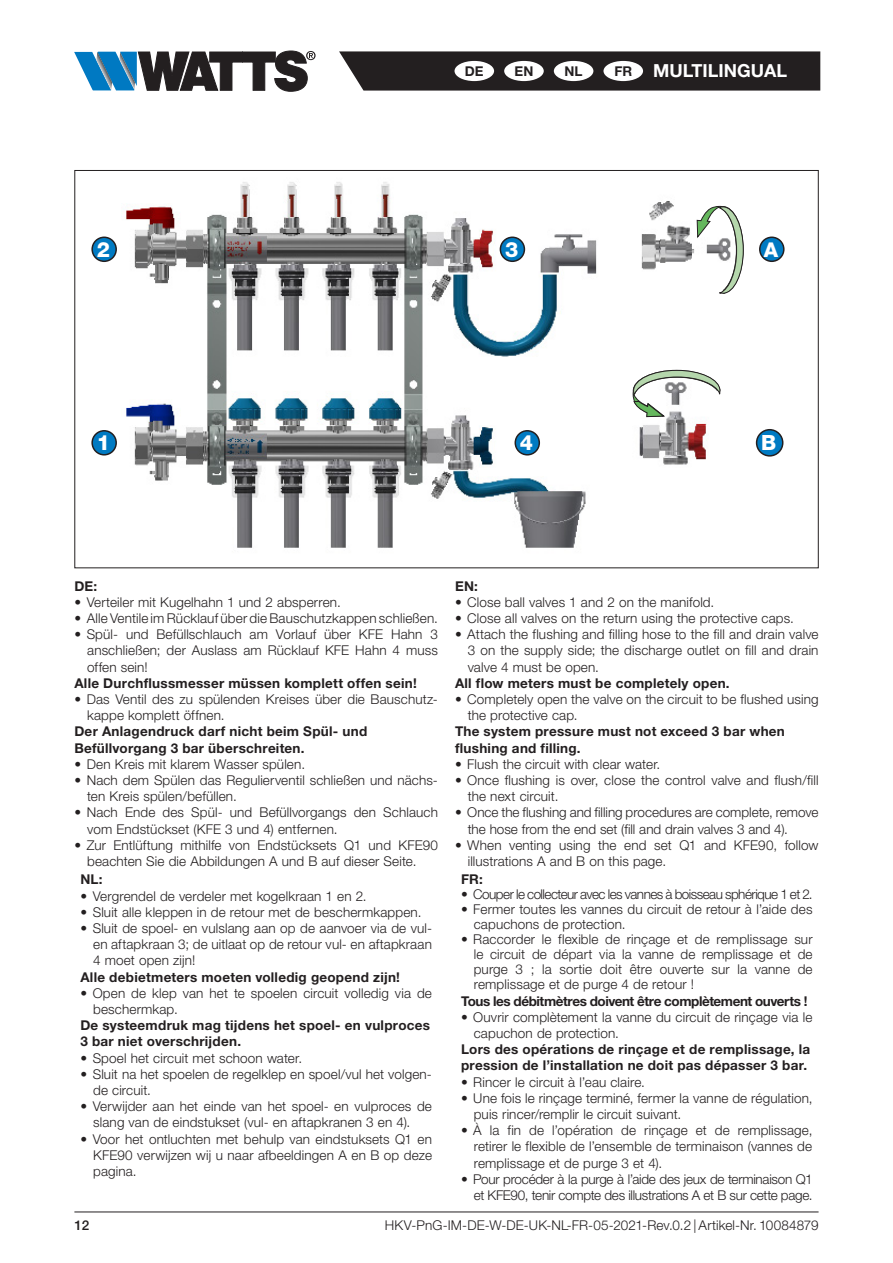
<style>
.page{position:relative;width:893px;height:1263px;background:#fff}
.page>*{position:absolute;margin:0;border:0;box-sizing:border-box;transform-origin:0 0}
.Fließtext{font:800 21px "Helvetica Neue LT Std";color:#fff}
.Fließtext-2{font:800 20.4px "Helvetica Neue LT Std";color:#fff}
.t1{font:700 18px "Helvetica Neue LT Std";color:#fff}
.t2{font:300 13.5px/16.2px "Helvetica Neue LT Std";letter-spacing:.01em;color:#231f20}
.Fließtext_Fett{font:700 13.5px/16.2px "Helvetica Neue LT Std";letter-spacing:.02em;color:#231f20}
.t3{font:300 13.5px/16.2px "Helvetica Neue LT Std";letter-spacing:-.02em;color:#231f20;text-align:right}
.t4{font:300 13.5px "Helvetica Neue LT Std";letter-spacing:-.04em;color:#231f20}
.Fließtext_Fett-2{font:700 13.5px "Helvetica Neue LT Std";letter-spacing:-.03em;color:#231f20}
.Fließtext-3{font:700 13.5px "Helvetica Neue LT Std";letter-spacing:.015em;color:#231f20}
.t5{font:500 13.5px "Helvetica Neue LT Std";color:#231f20}
.s1{font-size:13.5px;color:#231f20}
</style>
<div class="page">
<svg style="left:339px;top:51px;width:481px;height:40px;background:#2f2b2c"></svg>
<svg style="left:74px;top:51px;width:242px;height:40px"></svg>
<hr style="left:74px;top:1211px;width:745px;height:1px;background:#231f20">
<div style="left:603px;top:61px;width:40px;height:20px;background:#fff;border-radius:50%"></div>
<div style="left:554px;top:61px;width:39px;height:20px;background:#fff;border-radius:50%"></div>
<div style="left:504px;top:61px;width:40px;height:20px;background:#fff;border-radius:50%"></div>
<div style="left:454px;top:61px;width:40px;height:20px;background:#fff;border-radius:50%"></div>
<img style="left:104px;top:182px;width:653px;height:366px">
<div style="left:92px;top:431px;width:24px;height:24px;background:#007ac2;border-radius:50%"></div>
<div style="left:91px;top:430px;width:26px;height:25px;border:2px solid #231f20;border-radius:50%"></div>
<div style="left:92px;top:237px;width:24px;height:24px;background:#007ac2;border-radius:50%"></div>
<div style="left:91px;top:237px;width:26px;height:25px;border:2px solid #231f20;border-radius:50%"></div>
<div style="left:500px;top:237px;width:24px;height:24px;background:#007ac2;border-radius:50%"></div>
<div style="left:500px;top:237px;width:25px;height:25px;border:2px solid #231f20;border-radius:50%"></div>
<div style="left:515px;top:431px;width:24px;height:24px;background:#007ac2;border-radius:50%"></div>
<div style="left:514px;top:430px;width:26px;height:25px;border:2px solid #231f20;border-radius:50%"></div>
<div style="left:757px;top:430px;width:26px;height:26px;background:#007ac2;border-radius:50%"></div>
<div style="left:756px;top:429px;width:27px;height:28px;border:2px solid #231f20;border-radius:50%"></div>
<div style="left:760px;top:237px;width:24px;height:24px;background:#007ac2;border-radius:50%"></div>
<div style="left:759px;top:237px;width:25px;height:25px;border:2px solid #231f20;border-radius:50%"></div>
<svg style="left:633px;top:370px;width:87px;height:47px"></svg>
<svg style="left:697px;top:206px;width:46px;height:88px"></svg>
<p class="Fließtext_Fett" style="left:465px;top:63px;width:20px">DE</p>
<p class="Fließtext_Fett" style="left:515px;top:63px;width:20px">EN</p>
<p class="Fließtext_Fett" style="left:565px;top:63px;width:20px">NL</p>
<h3 class="t1" style="left:614px;top:60px;width:174px"><span class="s1">FR</span> MULTILINGUAL</h3>
<p class="Fließtext" style="left:97px;top:237px;width:15px">2</p>
<p class="Fließtext" style="left:505px;top:237px;width:15px">3</p>
<p class="Fließtext-2" style="left:764px;top:237px;width:16px">A</p>
<p class="Fließtext" style="left:97px;top:430px;width:15px">1</p>
<p class="Fließtext" style="left:520px;top:430px;width:15px">4</p>
<p class="Fließtext" style="left:761px;top:430px;width:17px">B</p>
<p class="Fließtext-3" style="left:74px;top:577px;width:24px">DE:</p>
<p class="t2" style="left:74px;top:594px;width:268px">• Verteiler mit Kugelhahn 1 und 2 absperren.</p>
<p class="t2" style="left:74px;top:610px;width:365px">• Alle Ventile im Rücklauf über die Bauschutzkappen schließen.</p>
<p class="t2" style="left:87px;top:626px;width:352px;text-align:justify;text-indent:-13px">• Spül- und Befüllschlauch am Vorlauf über KFE Hahn 3 anschließen; der Auslass am Rücklauf KFE Hahn 4 muss offen sein!</p>
<p class="Fließtext_Fett" style="left:74px;top:675px;width:344px">Alle Durchflussmesser müssen komplett offen sein!</p>
<p class="t2" style="left:87px;top:691px;width:351px;text-indent:-13px">• Das Ventil des zu spülenden Kreises über die Bauschutz&shy;kappe komplett öffnen.</p>
<p class="Fließtext_Fett" style="left:74px;top:723px;width:294px">Der Anlagendruck darf nicht beim Spül- und<br>Befüllvorgang 3 bar überschreiten.</p>
<p class="t2" style="left:74px;top:756px;width:232px">• Den Kreis mit klarem Wasser spülen.</p>
<p class="t2" style="left:87px;top:772px;width:352px;text-indent:-13px">• Nach dem Spülen das Regulierventil schließen und nächs&shy;ten Kreis spülen/befüllen.</p>
<p class="t2" style="left:87px;top:804px;width:352px;text-indent:-13px">• Nach Ende des Spül- und Befüllvorgangs den Schlauch vom Endstückset (KFE 3 und 4) entfernen.</p>
<p class="t2" style="left:87px;top:837px;width:352px;text-indent:-13px">• Zur Entlüftung mithilfe von Endstücksets Q1 und KFE90 beachten Sie die Abbildungen A und B auf dieser Seite.</p>
<p class="Fließtext-3" style="left:80px;top:871px;width:24px">NL:</p>
<p class="t2" style="left:80px;top:887px;width:288px">• Vergrendel de verdeler met kogelkraan 1 en 2.</p>
<p class="t2" style="left:80px;top:904px;width:343px">• Sluit alle kleppen in de retour met de beschermkappen.</p>
<p class="t2" style="left:93px;top:920px;width:340px;text-align:justify;text-indent:-13px">• Sluit de spoel- en vulslang aan op de aanvoer via de vul&shy;en aftapkraan 3; de uitlaat op de retour vul- en aftapkraan 4 moet open zijn!</p>
<p class="Fließtext_Fett" style="left:80px;top:968px;width:321px">Alle debietmeters moeten volledig geopend zijn!</p>
<p class="t2" style="left:93px;top:985px;width:340px;text-indent:-13px">• Open de klep van het te spoelen circuit volledig via de beschermkap.</p>
<p class="Fließtext_Fett" style="left:80px;top:1017px;width:351px">De systeemdruk mag tijdens het spoel- en vulproces<br>3 bar niet overschrijden.</p>
<p class="t2" style="left:80px;top:1049px;width:223px">• Spoel het circuit met schoon water.</p>
<p class="t2" style="left:93px;top:1066px;width:340px;text-indent:-13px">• Sluit na het spoelen de regelklep en spoel/vul het volgen&shy;de circuit.</p>
<p class="t2" style="left:93px;top:1098px;width:340px;text-indent:-13px">• Verwijder aan het einde van het spoel- en vulproces de slang van de eindstukset (vul- en aftapkranen 3 en 4).</p>
<p class="t2" style="left:93px;top:1130px;width:340px;text-align:justify;text-indent:-13px">• Voor het ontluchten met behulp van eindstuksets Q1 en KFE90 verwijzen wij u naar afbeeldingen A en B op deze pagina.</p>
<p class="Fließtext-3" style="left:455px;top:577px;width:25px">EN:</p>
<p class="t2" style="left:455px;top:594px;width:261px">• Close ball valves 1 and 2 on the manifold.</p>
<p class="t2" style="left:455px;top:610px;width:341px">• Close all valves on the return using the protective caps.</p>
<p class="t2" style="left:468px;top:626px;width:352px;text-align:justify;text-indent:-13px">• Attach the flushing and filling hose to the fill and drain valve 3 on the supply side; the discharge outlet on fill and drain valve 4 must be open.</p>
<p class="Fließtext_Fett" style="left:455px;top:675px;width:276px">All flow meters must be completely open.</p>
<p class="t2" style="left:468px;top:691px;width:352px;text-indent:-13px">• Completely open the valve on the circuit to be flushed using the protective cap.</p>
<p class="Fließtext_Fett" style="left:455px;top:723px;width:331px">The system pressure must not exceed 3 bar when flushing and filling.</p>
<p class="t2" style="left:455px;top:756px;width:207px">• Flush the circuit with clear water.</p>
<p class="t2" style="left:468px;top:772px;width:352px;text-indent:-13px">• Once flushing is over, close the control valve and flush/fill the next circuit.</p>
<p class="t2" style="left:468px;top:804px;width:352px;text-indent:-13px">• Once the flushing and filling procedures are complete, remove the hose from the end set (fill and drain valves 3 and 4).</p>
<p class="t2" style="left:468px;top:837px;width:352px;text-indent:-13px">• When venting using the end set Q1 and KFE90, follow illustrations A and B on this page.</p>
<p class="Fließtext-3" style="left:461px;top:871px;width:23px">FR:</p>
<p class="t4" style="left:461px;top:886px;width:353px">• Couper le collecteur avec les vannes à boisseau sphérique 1 et 2.</p>
<p class="t2" style="left:474px;top:902px;width:340px;line-height:15px;text-indent:-13px">• Fermer toutes les vannes du circuit de retour à l’aide des capuchons de protection.</p>
<p class="t2" style="left:474px;top:932px;width:340px;line-height:15px;text-align:justify;text-indent:-13px">• Raccorder le flexible de rinçage et de remplissage sur le circuit de départ via la vanne de remplissage et de purge 3 ; la sortie doit être ouverte sur la vanne de remplissage et de purge 4 de retour !</p>
<p class="Fließtext_Fett-2" style="left:461px;top:992px;width:348px">Tous les débitmètres doivent être complètement ouverts !</p>
<p class="t2" style="left:474px;top:1009px;width:340px;text-indent:-13px">• Ouvrir complètement la vanne du circuit de rinçage via le capuchon de protection.</p>
<p class="Fließtext_Fett" style="left:461px;top:1041px;width:351px">Lors des opérations de rinçage et de remplissage, la pression de l’installation ne doit pas dépasser 3 bar.</p>
<p class="t2" style="left:461px;top:1073px;width:185px">• Rincer le circuit à l’eau claire.</p>
<p class="t2" style="left:474px;top:1090px;width:340px;text-indent:-13px">• Une fois le rinçage terminé, fermer la vanne de régulation, puis rincer/remplir le circuit suivant.</p>
<p class="t2" style="left:474px;top:1122px;width:340px;text-align:justify;text-indent:-13px">• À la fin de l’opération de rinçage et de remplissage, retirer le flexible de l’ensemble de terminaison (vannes de remplissage et de purge 3 et 4).</p>
<p class="t3" style="left:461px;top:1171px;width:353px">• Pour procéder à la purge à l’aide des jeux de terminaison Q1 et KFE90, tenir compte des illustrations A et B sur cette page.</p>
<p class="t5" style="left:74px;top:1217px;width:17px">12</p>
<p class="t2" style="left:385px;top:1216px;width:435px">HKV-PnG-IM-DE-W-DE-UK-NL-FR-05-2021-Rev.0.2 | Artikel-Nr. 10084879</p>
</div>
